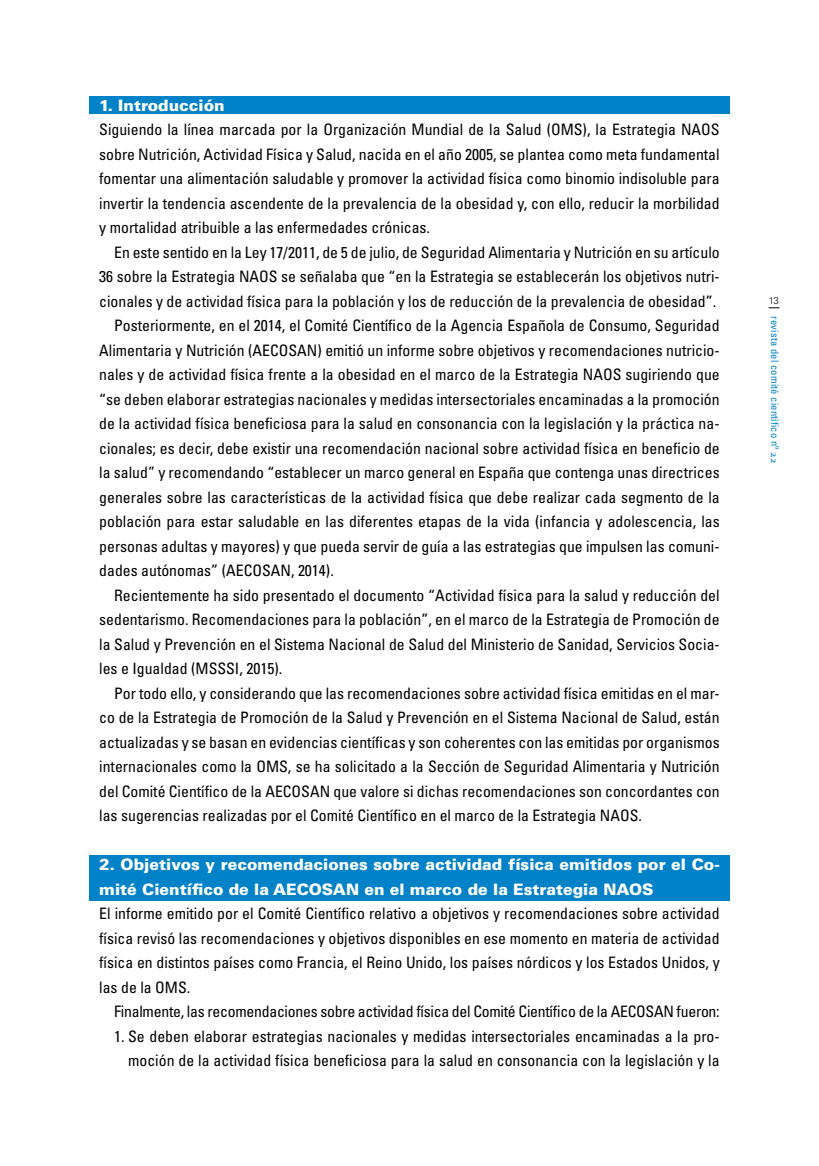
<style>
.page{position:relative;width:819px;height:1166px;background:#fff}
.page>*{position:absolute;margin:0;border:0;box-sizing:border-box;transform-origin:0 0}
.Texto_sangrado{font:condensed 15.75px/24.5px "Univers LT Std";color:#000;text-align:justify}
.Texto{font:condensed 15.75px/24.5px "Univers LT Std";color:#000;text-align:justify}
.Titular_banda{font:900 15.75px/24.5px "Univers LT Std";color:#fff}
.Texto-2{font:900 15.75px "Univers LT Std";color:#fff}
.t1{font:condensed 10.5px "Univers LT Std";letter-spacing:.02em;color:#0082c9}
.t2{font:300 9.62px "Univers LT Std";color:#000}
.s1{font-family:"Celeste";font-weight:700;font-stretch:normal}
</style>
<div class="page">
<div style="left:89px;top:97px;width:640px;height:17px;background:#0082c9"></div>
<div style="left:89px;top:855px;width:640px;height:45px;background:#0082c9"></div>
<p class="Texto-2" style="left:99px;top:95px;width:127px">1. Introducción</p>
<p class="Texto" style="left:99px;top:117px;width:622px">Siguiendo la línea marcada por la Organización Mundial de la Salud (OMS), la Estrategia NAOS sobre Nutrición, Actividad Física y Salud, nacida en el año 2005, se plantea como meta fundamental fomentar una alimentación saludable y promover la actividad física como binomio indisoluble para invertir la tendencia ascendente de la prevalencia de la obesidad y, con ello, reducir la morbilidad y mortalidad atribuible a las enfermedades crónicas.</p>
<p class="Texto_sangrado" style="left:99px;top:240px;width:622px;text-indent:15px">En este sentido en la Ley 17/2011, de 5 de julio, de Seguridad Alimentaria y Nutrición en su artículo 36 sobre la Estrategia NAOS se señalaba que “en la Estrategia se establecerán los objetivos nutri&shy;cionales y de actividad física para la población y los de reducción de la prevalencia de obesidad”.</p>
<p class="Texto_sangrado" style="left:99px;top:313px;width:622px;text-indent:15px">Posteriormente, en el 2014, el Comité Científico de la Agencia Española de Consumo, Seguridad Alimentaria y Nutrición (AECOSAN) emitió un informe sobre objetivos y recomendaciones nutricio&shy;nales y de actividad física frente a la obesidad en el marco de la Estrategia NAOS sugiriendo que “se deben elaborar estrategias nacionales y medidas intersectoriales encaminadas a la promoción de la actividad física beneficiosa para la salud en consonancia con la legislación y la práctica na&shy;cionales; es decir, debe existir una recomendación nacional sobre actividad física en beneficio de la salud” y recomendando “establecer un marco general en España que contenga unas directrices generales sobre las características de la actividad física que debe realizar cada segmento de la población para estar saludable en las diferentes etapas de la vida (infancia y adolescencia, las personas adultas y mayores) y que pueda servir de guía a las estrategias que impulsen las comuni&shy;dades autónomas” (AECOSAN, 2014).</p>
<p class="Texto_sangrado" style="left:99px;top:583px;width:622px;text-indent:15px">Recientemente ha sido presentado el documento “Actividad física para la salud y reducción del sedentarismo. Recomendaciones para la población”, en el marco de la Estrategia de Promoción de la Salud y Prevención en el Sistema Nacional de Salud del Ministerio de Sanidad, Servicios Socia&shy;les e Igualdad (MSSSI, 2015).</p>
<p class="Texto_sangrado" style="left:99px;top:681px;width:622px;text-indent:15px">Por todo ello, y considerando que las recomendaciones sobre actividad física emitidas en el mar&shy;co de la Estrategia de Promoción de la Salud y Prevención en el Sistema Nacional de Salud, están actualizadas y se basan en evidencias científicas y son coherentes con las emitidas por organismos internacionales como la OMS, se ha solicitado a la Sección de Seguridad Alimentaria y Nutrición del Comité Científico de la AECOSAN que valore si dichas recomendaciones son concordantes con las sugerencias realizadas por el Comité Científico en el marco de la Estrategia NAOS.</p>
<p class="Titular_banda" style="left:99px;top:852px;width:622px">2. Objetivos y recomendaciones sobre actividad física emitidos por el Co&shy;mité Científico de la AECOSAN en el marco de la Estrategia NAOS</p>
<p class="Texto" style="left:99px;top:901px;width:622px">El informe emitido por el Comité Científico relativo a objetivos y recomendaciones sobre actividad física revisó las recomendaciones y objetivos disponibles en ese momento en materia de actividad física en distintos países como Francia, el Reino Unido, los países nórdicos y los Estados Unidos, y las de la OMS.</p>
<p class="Texto" style="left:114px;top:999px;width:607px">Finalmente, las recomendaciones sobre actividad física del Comité Científico de la AECOSAN fueron:</p>
<p class="Texto_sangrado" style="left:114px;top:1024px;width:607px;text-align:right">1. Se deben elaborar estrategias nacionales y medidas intersectoriales encaminadas a la pro&shy;moción de la actividad física beneficiosa para la salud en consonancia con la legislación y la</p>
<p class="t2" style="left:768px;top:295px;width:12px">13</p>
<p class="t1" style="left:781px;top:316px;width:148px;rotate:90deg">revista del comité científico nº <span class="s1">22</span></p>
</div>
